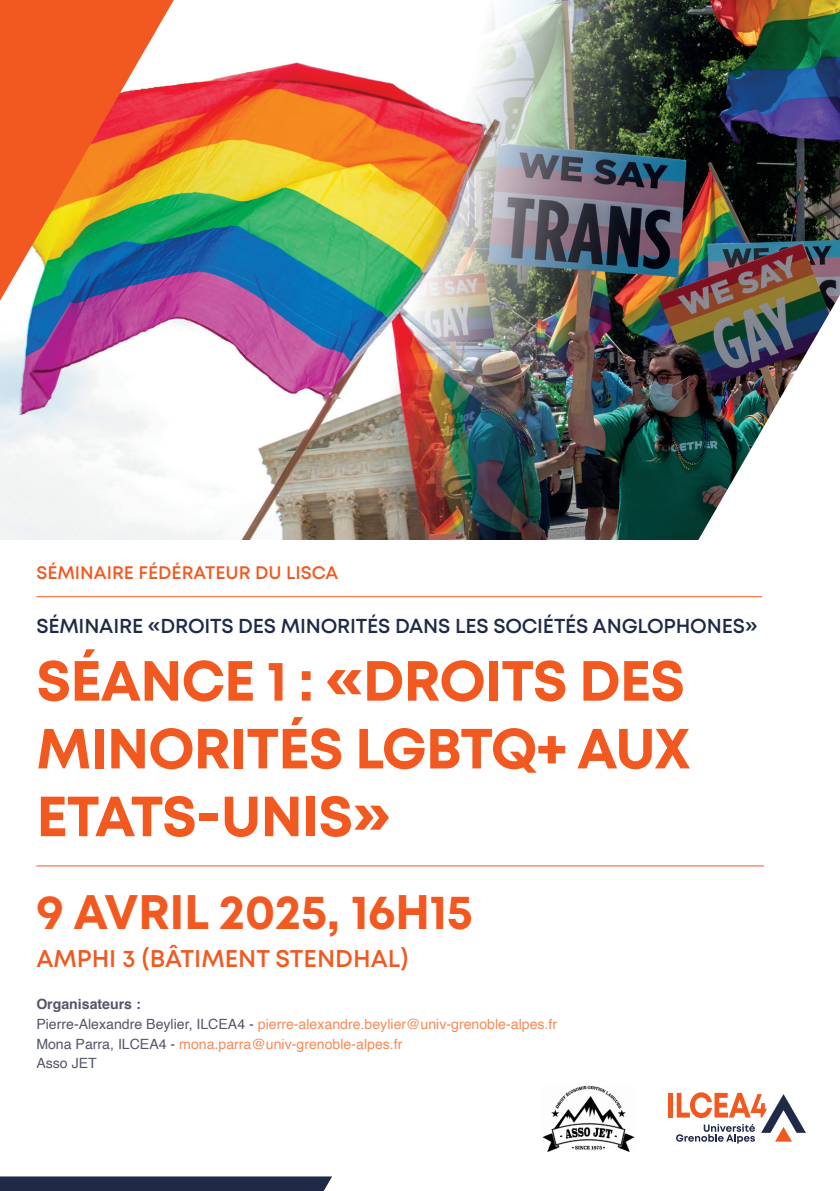
<style>
.page{position:relative;width:840px;height:1191px;background:#fff}
.page>*{position:absolute;margin:0;border:0;box-sizing:border-box;transform-origin:0 0}
.t1{font:700 56.4px/67.8px "Mont";letter-spacing:-.02em;color:#f15921;text-align:justify}
.t2{font:700 48.4px "Mont";letter-spacing:-.01em;color:#f15921}
.t3{font:600 24.2px "Mont";color:#f15921}
.t4{font:600 20.2px "Mont";letter-spacing:-.01em;color:#1f2b46}
.t5{font:600 18.2px "Mont";color:#f15921}
.t6{font:14.2px "Helvetica";color:#f68a58}
.t7{font:700 14.2px "Helvetica";color:#54566b}
.t8{font:14.2px "Helvetica";color:#54566b}
.s1{color:#54566b}
</style>
<div class="page">
<svg style="left:0;top:1176px;width:332px;height:15px;background:#28344d"></svg>
<div style="left:667px;top:1092px;width:5px;height:25px;background:#f15921"></div>
<svg style="left:676px;top:1092px;width:129px;height:51px"></svg>
<img style="left:0;top:0;width:839px;height:539px">
<hr style="left:36px;top:865px;width:727px;height:1px;background:#f15921">
<hr style="left:36px;top:596px;width:725px;height:1px;background:#f15921">
<img style="left:542px;top:1085px;width:92px;height:66px">
<img style="left:679px;top:295px;width:160px;height:245px">
<svg style="left:0;top:0;width:174px;height:301px;background:#c77443"></svg>
<p class="t5" style="left:36px;top:561px;width:303px">SÉMINAIRE FÉDÉRATEUR DU LISCA</p>
<p class="t4" style="left:36px;top:613px;width:722px">SÉMINAIRE «DROITS DES MINORITÉS DANS LES SOCIÉTÉS ANGLOPHONES»</p>
<p class="t1" style="left:36px;top:647px;width:655px">SÉANCE 1 : «DROITS DES MINORITÉS LGBTQ+ AUX ETATS-UNIS»</p>
<p class="t2" style="left:36px;top:880px;width:438px">9 AVRIL 2025, 16H15</p>
<p class="t3" style="left:36px;top:942px;width:373px">AMPHI 3 (BÂTIMENT STENDHAL)</p>
<p class="t7" style="left:36px;top:995px;width:106px">Organisateurs :</p>
<p class="t6" style="left:36px;top:1012px;width:522px"><span class="s1">Pierre-Alexandre Beylier, ILCEA4 -</span> pierre-alexandre.beylier@univ-grenoble-alpes.fr</p>
<p class="t6" style="left:36px;top:1032px;width:367px"><span class="s1">Mona Parra, ILCEA4 -</span> mona.parra@univ-grenoble-alpes.fr</p>
<p class="t8" style="left:36px;top:1052px;width:62px">Asso JET</p>
</div>
